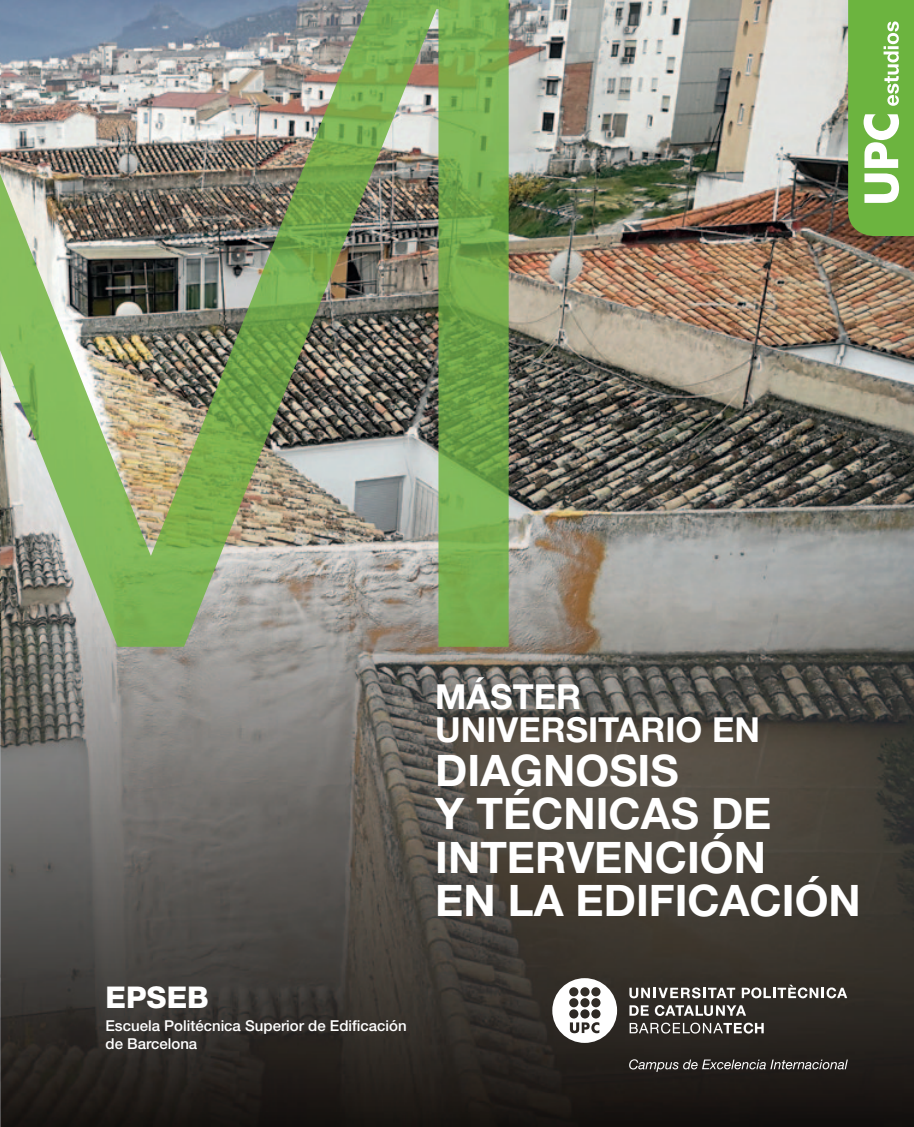
<style>
.page{position:relative;width:914px;height:1127px;background:#fff}
.page>*{position:absolute;margin:0;border:0;box-sizing:border-box;transform-origin:0 0}
.t1{font:700 43.5px/43.5px "Helvetica Neue LT Std";color:#fff}
.t2{font:700 34.5px/33px "Helvetica Neue LT Std";color:#fff}
.t3{font:800 30px "Helvetica Neue LT Std";color:#fff}
.t4{font:500 15px/18px "Helvetica Neue LT Std";color:#fff}
</style>
<div class="page">
<img style="left:0;top:0;width:913px;height:1127px">
<img style="left:0;top:0;width:508px;height:647px">
<svg style="left:848px;top:0;width:65px;height:236px;background:#81be5b"></svg>
<svg style="left:552px;top:978px;width:65px;height:65px"></svg>
<svg style="left:629px;top:987px;width:106px;height:11px"></svg>
<svg style="left:741px;top:985px;width:106px;height:13px"></svg>
<svg style="left:629px;top:1005px;width:19px;height:11px"></svg>
<svg style="left:654px;top:1005px;width:92px;height:11px"></svg>
<svg style="left:629px;top:1022px;width:134px;height:11px"></svg>
<svg style="left:629px;top:1059px;width:218px;height:13px;background:#514e4b"></svg>
<h3 class="t3" style="left:105px;top:979px;width:105px">EPSEB</h3>
<p class="t4" style="left:105px;top:1017px;width:302px">Escuela Politécnica Superior de Edificación de Barcelona</p>
<h2 class="t2" style="left:435px;top:680px;width:326px">MÁSTER<br>UNIVERSITARIO EN</h2>
<h1 class="t1" style="left:435px;top:747px;width:427px">DIAGNOSIS<br>Y TÉCNICAS DE<br>INTERVENCIÓN<br>EN LA EDIFICACIÓN</h1>
</div>
